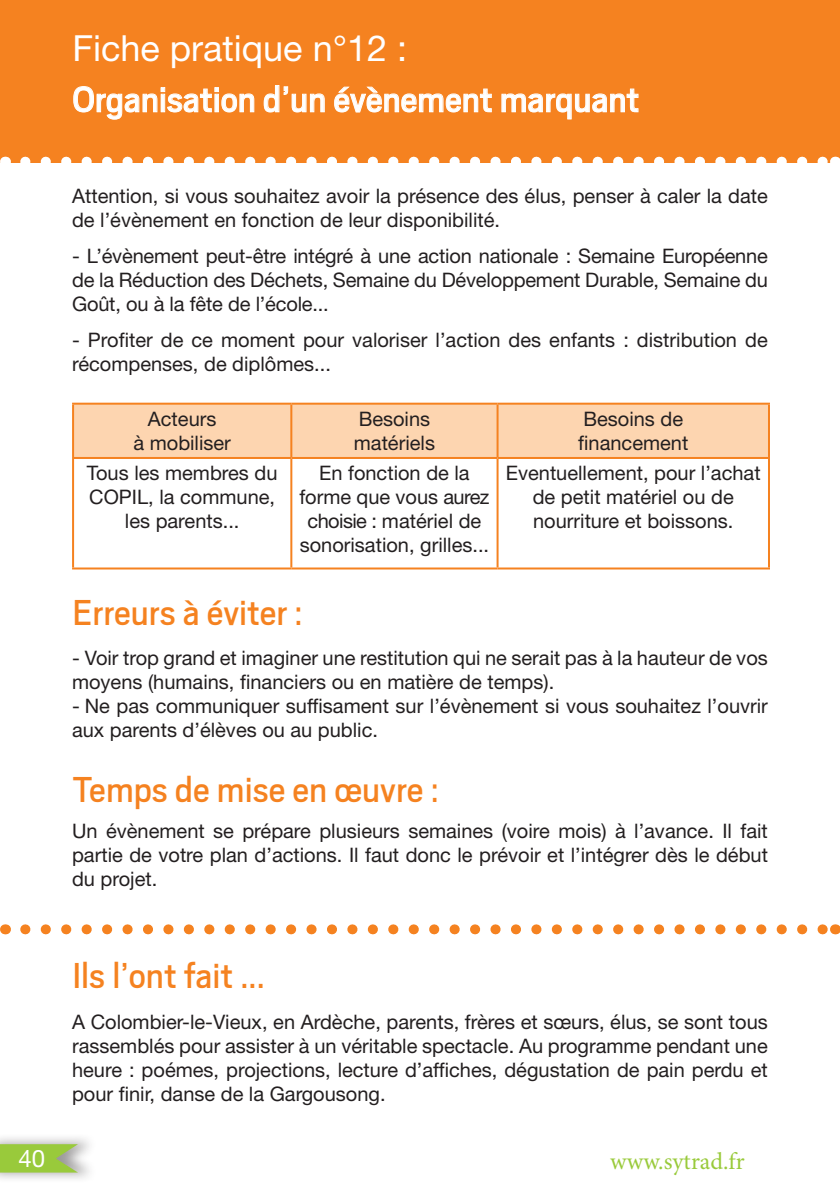
<style>
.page{position:relative;width:840px;height:1191px;background:#fff}
.page>*{position:absolute;margin:0;border:0;box-sizing:border-box;transform-origin:0 0}
.t1{font:40px "Scout";color:#f58220}
.t2{font:40px "Scout";color:#fff}
.t3{font:36px "Helvetica Neue LT Std";color:#fff}
.t4{font:24px "Minion Pro";letter-spacing:.005em;color:#99ca3b}
.t5{font:24px "Helvetica Neue LT Std";color:#fff}
.t6{font:20px/24px "Helvetica Neue LT Std";color:#231f20}
</style>
<div class="page">
<svg style="left:25px;top:924px;width:799px;height:10px"></svg>
<div style="left:74px;top:405px;width:693px;height:52px;background:#fdd5b0"></div>
<hr style="left:72px;top:405px;width:2px;height:52px;background:#f58220">
<hr style="left:72px;top:403px;width:219px;height:2px;background:#f58220">
<hr style="left:291px;top:403px;width:206px;height:2px;background:#f58220">
<hr style="left:497px;top:403px;width:272px;height:2px;background:#f58220">
<hr style="left:290px;top:405px;width:2px;height:52px;background:#f58220">
<hr style="left:496px;top:405px;width:2px;height:52px;background:#f58220">
<hr style="left:767px;top:405px;width:2px;height:52px;background:#f58220">
<hr style="left:72px;top:457px;width:219px;height:2px;background:#f58220">
<hr style="left:291px;top:457px;width:206px;height:2px;background:#f58220">
<hr style="left:497px;top:457px;width:272px;height:2px;background:#f58220">
<hr style="left:72px;top:459px;width:2px;height:108px;background:#f58220">
<hr style="left:72px;top:567px;width:219px;height:2px;background:#f58220">
<hr style="left:290px;top:459px;width:2px;height:108px;background:#f58220">
<hr style="left:291px;top:567px;width:206px;height:2px;background:#f58220">
<hr style="left:496px;top:459px;width:2px;height:108px;background:#f58220">
<hr style="left:767px;top:459px;width:2px;height:108px;background:#f58220">
<hr style="left:497px;top:567px;width:272px;height:2px;background:#f58220">
<div style="left:0;top:0;width:839px;height:163px;background:#f58220"></div>
<svg style="left:25px;top:157px;width:799px;height:6px"></svg>
<svg style="left:73px;top:86px;width:182px;height:34px"></svg>
<svg style="left:263px;top:85px;width:62px;height:28px"></svg>
<svg style="left:334px;top:86px;width:158px;height:27px"></svg>
<svg style="left:501px;top:88px;width:137px;height:32px"></svg>
<div style="left:0;top:1133px;width:98px;height:50px;background:#231f20;opacity:.45"></div>
<svg style="left:0;top:1144px;width:78px;height:28px;background:#9ec74e"></svg>
<p class="t3" style="left:72px;top:27px;width:336px">Fiche pratique n°12 :</p>
<p class="t2" style="left:72px;top:73px;width:568px">Organisation d’un évènement marquant</p>
<p class="t6" style="left:72px;top:184px;width:696px">Attention, si vous souhaitez avoir la présence des élus, penser à caler la date de l’évènement en fonction de leur disponibilité.</p>
<p class="t6" style="left:72px;top:244px;width:697px;text-align:justify">- L’évènement peut-être intégré à une action nationale : Semaine Européenne de la Réduction des Déchets, Semaine du Développement Durable, Semaine du Goût, ou à la fête de l’école...</p>
<p class="t6" style="left:72px;top:328px;width:696px">- Profiter de ce moment pour valoriser l’action des enfants : distribution de récompenses, de diplômes...</p>
<p class="t6" style="left:148px;top:406px;width:70px">Acteurs</p>
<p class="t6" style="left:133px;top:430px;width:99px">à mobiliser</p>
<p class="t6" style="left:358px;top:406px;width:73px">Besoins</p>
<p class="t6" style="left:353px;top:430px;width:83px">matériels</p>
<p class="t6" style="left:583px;top:406px;width:101px">Besoins de</p>
<p class="t6" style="left:578px;top:430px;width:112px">financement</p>
<p class="t6" style="left:87px;top:461px;width:192px;text-align:center">Tous les membres du<br>COPIL, la commune, les parents...</p>
<p class="t6" style="left:299px;top:461px;width:191px;text-align:center">En fonction de la forme que vous aurez choisie : matériel de sonorisation, grilles...</p>
<p class="t6" style="left:505px;top:461px;width:256px;text-align:center">Eventuellement, pour l’achat de petit matériel ou de nourriture et boissons.</p>
<p class="t1" style="left:72px;top:586px;width:232px">Erreurs à éviter :</p>
<p class="t6" style="left:72px;top:645px;width:696px">- Voir trop grand et imaginer une restitution qui ne serait pas à la hauteur de vos moyens (humains, financiers ou en matière de temps).</p>
<p class="t6" style="left:72px;top:693px;width:697px">- Ne pas communiquer suffisament sur l’évènement si vous souhaitez l’ouvrir aux parents d’élèves ou au public.</p>
<p class="t1" style="left:72px;top:763px;width:368px">Temps de mise en œuvre :</p>
<p class="t6" style="left:72px;top:818px;width:697px;text-align:justify">Un évènement se prépare plusieurs semaines (voire mois) à l’avance. Il fait partie de votre plan d’actions. Il faut donc le prévoir et l’intégrer dès le début du projet.</p>
<p class="t1" style="left:72px;top:949px;width:194px">Ils l’ont fait ...</p>
<p class="t6" style="left:72px;top:1010px;width:696px;text-align:justify">A Colombier-le-Vieux, en Ardèche, parents, frères et sœurs, élus, se sont tous rassemblés pour assister à un véritable spectacle. Au programme pendant une heure : poémes, projections, lecture d’affiches, dégustation de pain perdu et pour finir, danse de la Gargousong.</p>
<p class="t5" style="left:18px;top:1143px;width:28px">40</p>
<p class="t4" style="left:609px;top:1146px;width:136px">www.sytrad.fr</p>
</div>
